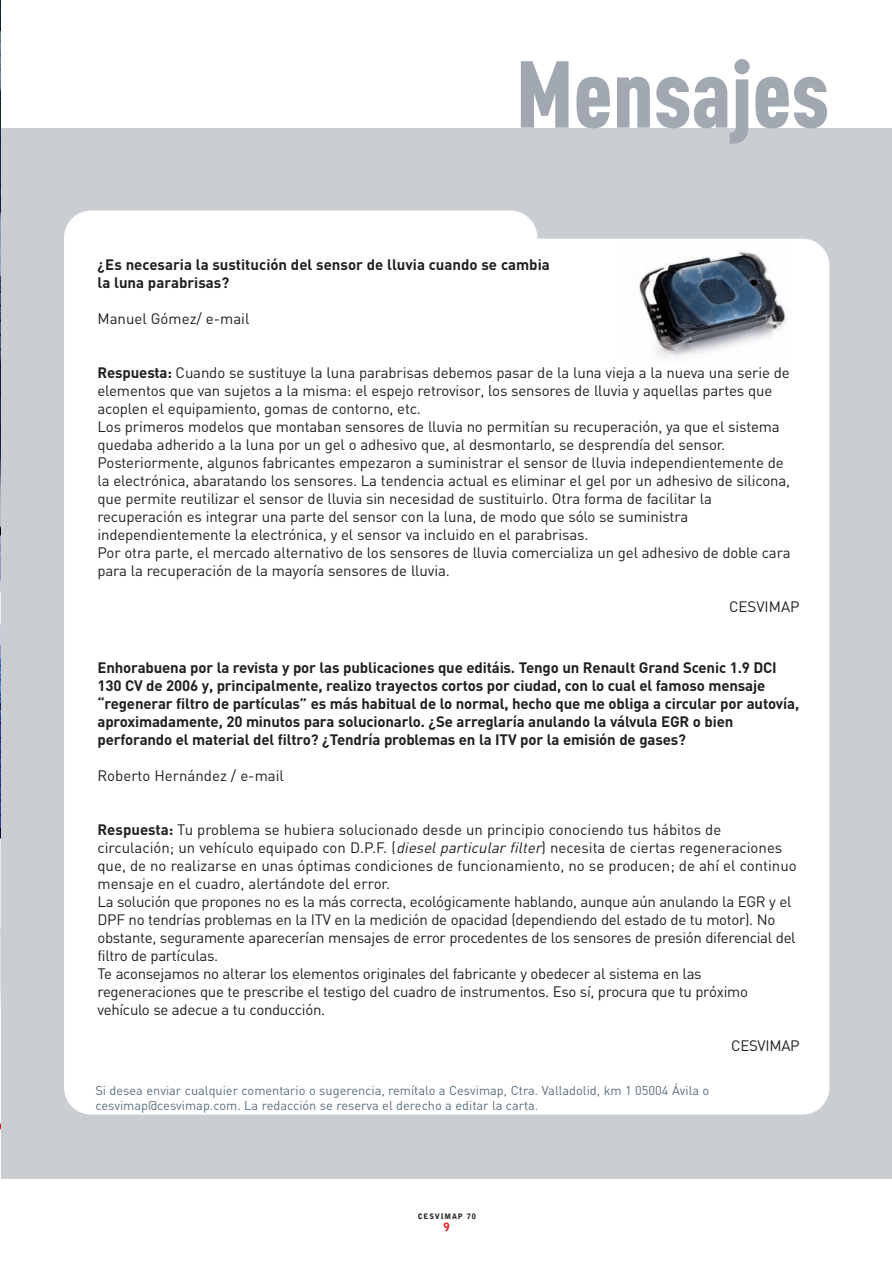
<style>
.page{position:relative;width:892px;height:1263px;background:#fff}
.page>*{position:absolute;margin:0;border:0;box-sizing:border-box;transform-origin:0 0}
.t1{font:93.3px "DIN Cond Black Alternate";color:#a1a8b2}
.t2{font:15px/18px "DIN";letter-spacing:-.01em;color:#231f20}
.t3{font:700 15px/18px "DIN";letter-spacing:-.01em;color:#231f20}
.t4{font:12.75px/15.3px "DIN";color:#586e7d}
.t5{font:900 11.25px "Bell Gothic";color:#ee1d23}
.t6{font:900 7.5px "Bell Gothic";letter-spacing:.115em;color:#231f20}
.s1{font-weight:700}
.s2{font-style:italic}
</style>
<div class="page">
<div style="left:0;top:128px;width:892px;height:1050px;background:#caced3"></div>
<div style="left:64px;top:211px;width:765px;height:904px;background:#fff"></div>
<img style="left:622px;top:239px;width:169px;height:124px">
<img style="left:0;top:0;width:1px;height:1178px">
<h1 class="t1" style="left:516px;top:61px;width:315px">Mensajes</h1>
<p class="t3" style="left:97px;top:257px;width:454px">¿Es necesaria la sustitución del sensor de lluvia cuando se cambia la luna parabrisas?</p>
<p class="t2" style="left:97px;top:311px;width:154px">Manuel Gómez/ e-mail</p>
<p class="t2" style="left:97px;top:365px;width:695px"><span class="s1">Respuesta:</span> Cuando se sustituye la luna parabrisas debemos pasar de la luna vieja a la nueva una serie de elementos que van sujetos a la misma: el espejo retrovisor, los sensores de lluvia y aquellas partes que acoplen el equipamiento, gomas de contorno, etc.<br>Los primeros modelos que montaban sensores de lluvia no permitían su recuperación, ya que el sistema quedaba adherido a la luna por un gel o adhesivo que, al desmontarlo, se desprendía del sensor.<br>Posteriormente, algunos fabricantes empezaron a suministrar el sensor de lluvia independientemente de la electrónica, abaratando los sensores. La tendencia actual es eliminar el gel por un adhesivo de silicona, que permite reutilizar el sensor de lluvia sin necesidad de sustituirlo. Otra forma de facilitar la recuperación es integrar una parte del sensor con la luna, de modo que sólo se suministra independientemente la electrónica, y el sensor va incluido en el parabrisas.<br>Por otra parte, el mercado alternativo de los sensores de lluvia comercializa un gel adhesivo de doble cara para la recuperación de la mayoría sensores de lluvia.</p>
<p class="t2" style="left:729px;top:599px;width:72px">CESVIMAP</p>
<p class="t3" style="left:97px;top:660px;width:703px">Enhorabuena por la revista y por las publicaciones que editáis. Tengo un Renault Grand Scenic 1.9 DCI 130 CV de 2006 y, principalmente, realizo trayectos cortos por ciudad, con lo cual el famoso mensaje “regenerar filtro de partículas” es más habitual de lo normal, hecho que me obliga a circular por autovía, aproximadamente, 20 minutos para solucionarlo. ¿Se arreglaría anulando la válvula EGR o bien perforando el material del filtro? ¿Tendría problemas en la ITV por la emisión de gases?</p>
<p class="t2" style="left:97px;top:768px;width:188px">Roberto Hernández / e-mail</p>
<p class="t2" style="left:97px;top:822px;width:701px"><span class="s1">Respuesta:</span> Tu problema se hubiera solucionado desde un principio conociendo tus hábitos de circulación; un vehículo equipado con D.P.F. (<span class="s2">diesel particular filter</span>) necesita de ciertas regeneraciones que, de no realizarse en unas óptimas condiciones de funcionamiento, no se producen; de ahí el continuo mensaje en el cuadro, alertándote del error.<br>La solución que propones no es la más correcta, ecológicamente hablando, aunque aún anulando la EGR y el DPF no tendrías problemas en la ITV en la medición de opacidad (dependiendo del estado de tu motor). No obstante, seguramente aparecerían mensajes de error procedentes de los sensores de presión diferencial del filtro de partículas.<br>Te aconsejamos no alterar los elementos originales del fabricante y obedecer al sistema en las regeneraciones que te prescribe el testigo del cuadro de instrumentos. Eso sí, procura que tu próximo vehículo se adecue a tu conducción.</p>
<p class="t2" style="left:731px;top:1038px;width:70px">CESVIMAP</p>
<p class="t4" style="left:95px;top:1084px;width:615px">Si desea enviar cualquier comentario o sugerencia, remítalo a Cesvimap, Ctra. Valladolid, km 1 05004 Ávila o cesvimap@cesvimap.com. La redacción se reserva el derecho a editar la carta.</p>
<p class="t6" style="left:418px;top:1212px;width:60px">CESVIMAP 70</p>
<p class="t5" style="left:444px;top:1220px;width:8px">9</p>
</div>
